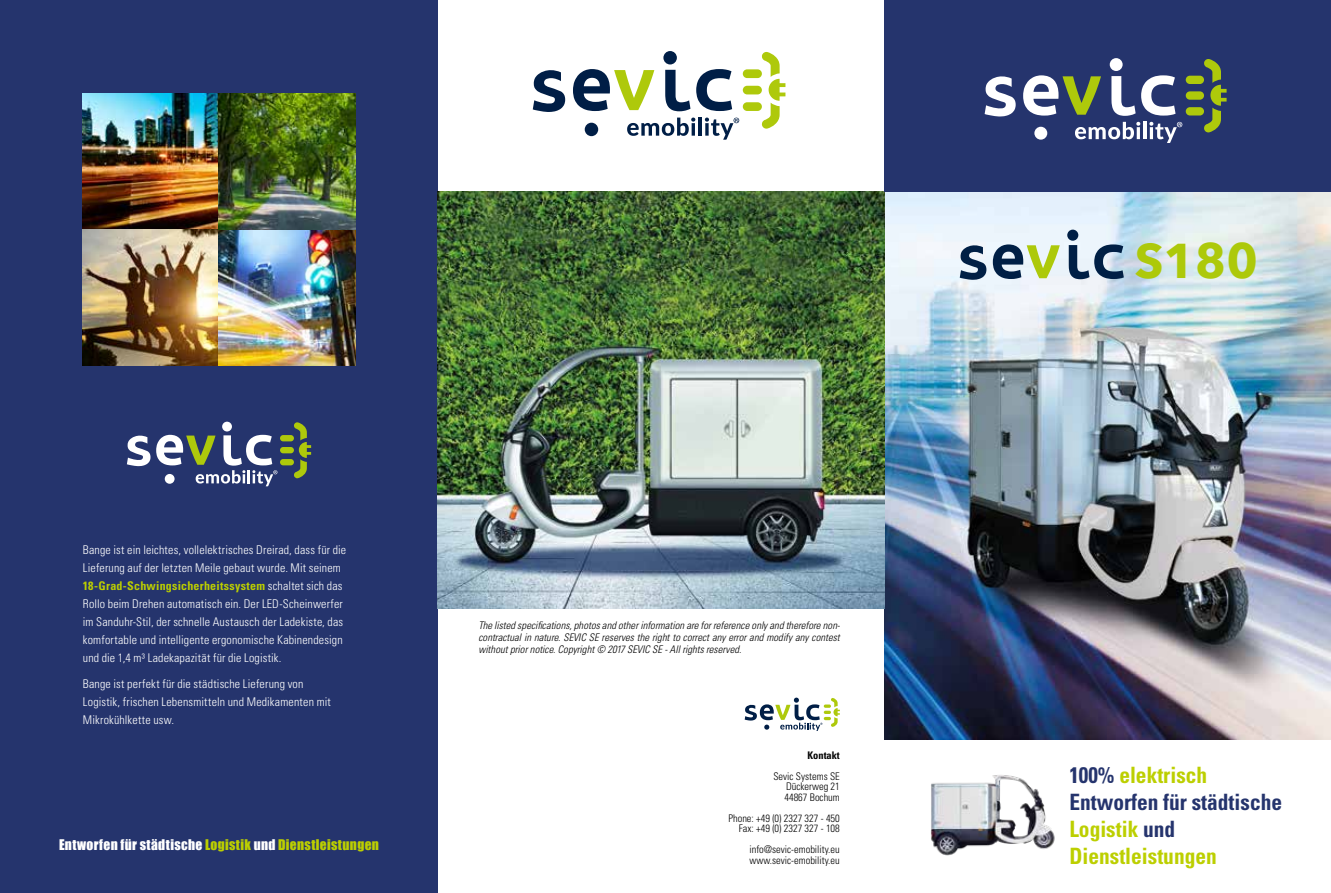
<style>
.page{position:relative;width:1331px;height:893px;background:#fff}
.page>*{position:absolute;margin:0;border:0;box-sizing:border-box;transform-origin:0 0}
.t1{font:700 48.75px "Avenir Next";color:#adc90a}
.t2{font:700 condensed 22.5px/27px "Univers";color:#bccf00;scale:.95 1}
.t3{font:13.5px "Impact";letter-spacing:.025em;color:#fff}
.t4{font:300 condensed 12px/18px "Univers";letter-spacing:.015em;color:#fff}
.t5{font:italic 300 condensed 10.5px/12px "Univers";letter-spacing:.005em;color:#000;text-align:justify}
.t6{font:300 condensed 10.5px/10.5px "Univers";color:#000;text-align:justify}
.t7{font:700 condensed 10.5px "Univers";color:#000}
.s1{font-weight:700;color:#bccf00}
.s2{color:#bccf00}
.s3{color:#25346d}
</style>
<div class="page">
<img style="left:884px;top:191px;width:447px;height:549px">
<div style="left:0;top:0;width:438px;height:893px;background:#25346d"></div>
<img style="left:438px;top:191px;width:446px;height:417px">
<div style="left:884px;top:0;width:447px;height:191px;background:#25346d"></div>
<div style="left:1186px;top:76px;width:18px;height:8px;background:#aec90b;border-radius:4px"></div>
<div style="left:1186px;top:91px;width:18px;height:9px;background:#aec90b;border-radius:4px"></div>
<div style="left:1186px;top:107px;width:18px;height:8px;background:#aec90b;border-radius:4px"></div>
<svg style="left:1203px;top:59px;width:23px;height:73px"></svg>
<svg style="left:1075px;top:122px;width:65px;height:17px"></svg>
<hr style="left:1143px;top:122px;width:3px;height:17px;background:#fff">
<svg style="left:1149px;top:122px;width:33px;height:21px"></svg>
<svg style="left:1023px;top:75px;width:78px;height:41px"></svg>
<div style="left:1110px;top:58px;width:13px;height:13px;background:#fff;border-radius:50%"></div>
<div style="left:1034px;top:127px;width:13px;height:13px;background:#fff;border-radius:50%"></div>
<svg style="left:985px;top:76px;width:31px;height:40px"></svg>
<svg style="left:1111px;top:75px;width:64px;height:41px"></svg>
<div style="left:743px;top:69px;width:19px;height:9px;background:#aec90b;border-radius:4px"></div>
<div style="left:743px;top:86px;width:19px;height:8px;background:#aec90b;border-radius:4px"></div>
<div style="left:743px;top:102px;width:19px;height:9px;background:#aec90b;border-radius:4px"></div>
<svg style="left:761px;top:52px;width:24px;height:77px"></svg>
<svg style="left:627px;top:118px;width:68px;height:18px"></svg>
<hr style="left:698px;top:118px;width:4px;height:18px;background:#001e46">
<svg style="left:705px;top:118px;width:34px;height:22px"></svg>
<svg style="left:696px;top:69px;width:36px;height:42px"></svg>
<svg style="left:573px;top:69px;width:81px;height:42px"></svg>
<div style="left:663px;top:51px;width:14px;height:13px;background:#001e46;border-radius:50%"></div>
<div style="left:585px;top:123px;width:13px;height:13px;background:#001e46;border-radius:50%"></div>
<svg style="left:533px;top:70px;width:32px;height:42px"></svg>
<svg style="left:665px;top:70px;width:25px;height:41px"></svg>
<div style="left:280px;top:435px;width:14px;height:6px;background:#aec90b;border-radius:3px"></div>
<div style="left:280px;top:447px;width:14px;height:6px;background:#aec90b;border-radius:3px"></div>
<div style="left:280px;top:459px;width:14px;height:6px;background:#aec90b;border-radius:3px"></div>
<svg style="left:294px;top:422px;width:17px;height:56px"></svg>
<div style="left:222px;top:422px;width:10px;height:9px;background:#fff;border-radius:50%"></div>
<svg style="left:127px;top:435px;width:23px;height:31px"></svg>
<svg style="left:156px;top:435px;width:121px;height:51px"></svg>
<svg style="left:745px;top:698px;width:95px;height:33px"></svg>
<img style="left:83px;top:94px;width:272px;height:272px">
<img style="left:931px;top:775px;width:124px;height:81px">
<svg style="left:993px;top:244px;width:67px;height:35px;background:#9aad92"></svg>
<div style="left:1067px;top:230px;width:11px;height:11px;background:#001f45;border-radius:50%"></div>
<svg style="left:960px;top:242px;width:26px;height:38px"></svg>
<svg style="left:1069px;top:244px;width:55px;height:35px;background:#7b90a6"></svg>
<p class="t4" style="left:83px;top:540px;width:265px">Bange ist ein leichtes, vollelektrisches Dreirad, dass für die Lieferung auf der letzten Meile gebaut wurde. Mit seinem <span class="s1">18-Grad-Schwingsicherheitssystem</span> schaltet sich das Rollo beim Drehen automatisch ein. Der LED-Scheinwerfer im Sanduhr-Stil, der schnelle Austausch der Ladekiste, das komfortable und intelligente ergonomische Kabinendesign und die 1,4 m³ Ladekapazität für die Logistik.</p>
<p class="t4" style="left:83px;top:675px;width:249px">Bange ist perfekt für die städtische Lieferung von<br>Logistik, frischen Lebensmitteln und Medikamenten mit<br>Mikrokühlkette usw.</p>
<p class="t3" style="left:59px;top:835px;width:321px">Entworfen für städtische <span class="s2">Logistik</span> und <span class="s2">Dienstleistungen</span></p>
<p class="t5" style="left:478px;top:619px;width:363px">The listed specifications, photos and other information are for reference only and therefore non&shy;contractual in nature. SEVIC SE reserves the right to correct any error and modify any contest without prior notice. Copyright © 2017 SEVIC SE - All rights reserved.</p>
<p class="t7" style="left:807px;top:748px;width:34px">Kontakt</p>
<p class="t6" style="left:784px;top:770px;width:57px;text-indent:-11px">Sevic Systems SE Dückerweg 21<br>44867 Bochum</p>
<p class="t6" style="left:728px;top:812px;width:113px;text-align:right">Phone: +49 (0) 2327 327 - 450<br>Fax: +49 (0) 2327 327 - 108</p>
<p class="t6" style="left:749px;top:844px;width:92px">info@sevic-emobility.eu www.sevic-emobility.eu</p>
<h1 class="t1" style="left:1135px;top:219px;width:125px">S180</h1>
<h2 class="t2" style="left:1069px;top:761px;width:225px"><span class="s3">100%</span> elektrisch<br><span class="s3">Entworfen für städtische<br></span>Logistik <span class="s3">und<br></span>Dienstleistungen</h2>
</div>
